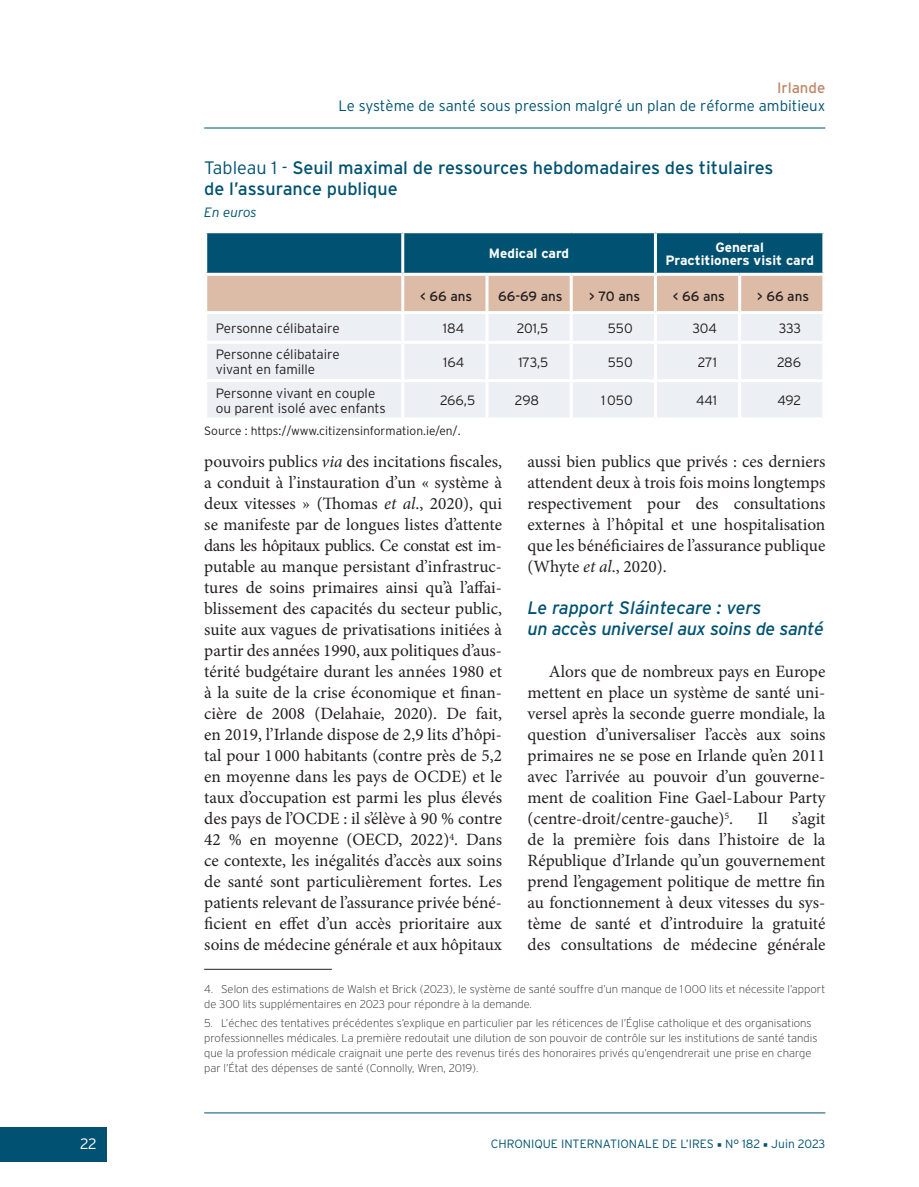
<style>
.page{position:relative;width:919px;height:1187px;background:#fff}
.page>*{position:absolute;margin:0;border:0;box-sizing:border-box;transform-origin:0 0}
.IMAGE{font:18px/21px "Interstate";color:#015272}
.TITRE_SECTION2{font:italic 18px/21px "Interstate";letter-spacing:-.02em;color:#015272}
.t1{font:17.25px/21px "Minion Pro";color:#231f20;text-align:justify}
.t2{font:300 15px "Interstate";color:#015272}
.t3{font:15px "Interstate";color:#bf8667}
.t4{font:300 15px "Interstate";color:#fff}
._3e_gauche_9{font:300 13.5px/15px "Interstate";color:#231f20}
._3e_droite_9{font:300 13.5px "Interstate";color:#231f20}
._1er_ligne_bleu_cent{font:700 13.5px/13.5px "Interstate";color:#fff;text-align:center}
._2e_ligne_oran_centr{font:13.5px "Interstate";color:#231f20}
.LIGNE_ITALIQUE_IMAGE{font:italic 300 13.5px "Interstate";color:#015272}
.t5{font:300 12px "Interstate";color:#015272}
.SOURCES{font:300 12px "Interstate";color:#231f20}
.NOTES_DE_BAS{font:200 11.25px/15px "Interstate";color:#231f20}
.s1{font-weight:300}
.s2{font-style:italic}
.s3{font-family:"Minion Pro";font-weight:400}
</style>
<div class="page">
<div style="left:0;top:1127px;width:106px;height:34px;background:#015272"></div>
<hr style="left:204px;top:128px;width:621px;height:1px;background:#015272">
<hr style="left:204px;top:1112px;width:621px;height:1px;background:#015272">
<hr style="left:204px;top:968px;width:128px;height:1px;background:#231f20">
<svg style="left:207px;top:233px;width:615px;height:78px;background:#68848b"></svg>
<div style="left:207px;top:314px;width:615px;height:103px;background:#ecf0f4"></div>
<hr style="left:401px;top:233px;width:3px;height:40px;background:#fff">
<hr style="left:654px;top:233px;width:3px;height:40px;background:#fff">
<hr style="left:401px;top:276px;width:3px;height:35px;background:#fff">
<hr style="left:485px;top:276px;width:3px;height:35px;background:#fff">
<hr style="left:569px;top:276px;width:3px;height:35px;background:#fff">
<hr style="left:654px;top:276px;width:3px;height:35px;background:#fff">
<hr style="left:738px;top:276px;width:3px;height:35px;background:#fff">
<hr style="left:204px;top:341px;width:197px;height:3px;background:#fff">
<hr style="left:204px;top:379px;width:197px;height:3px;background:#fff">
<hr style="left:485px;top:314px;width:3px;height:27px;background:#fff">
<hr style="left:569px;top:314px;width:3px;height:27px;background:#fff">
<hr style="left:654px;top:314px;width:3px;height:27px;background:#fff">
<hr style="left:738px;top:314px;width:3px;height:27px;background:#fff">
<hr style="left:401px;top:341px;width:86px;height:3px;background:#fff">
<hr style="left:487px;top:341px;width:84px;height:3px;background:#fff">
<hr style="left:485px;top:344px;width:3px;height:35px;background:#fff">
<hr style="left:571px;top:341px;width:84px;height:3px;background:#fff">
<hr style="left:569px;top:344px;width:3px;height:35px;background:#fff">
<hr style="left:655px;top:341px;width:84px;height:3px;background:#fff">
<hr style="left:654px;top:344px;width:3px;height:35px;background:#fff">
<hr style="left:739px;top:341px;width:86px;height:3px;background:#fff">
<hr style="left:738px;top:344px;width:3px;height:35px;background:#fff">
<hr style="left:401px;top:379px;width:86px;height:3px;background:#fff">
<hr style="left:487px;top:379px;width:84px;height:3px;background:#fff">
<hr style="left:485px;top:382px;width:3px;height:35px;background:#fff">
<hr style="left:571px;top:379px;width:84px;height:3px;background:#fff">
<hr style="left:569px;top:382px;width:3px;height:35px;background:#fff">
<hr style="left:655px;top:379px;width:84px;height:3px;background:#fff">
<hr style="left:654px;top:382px;width:3px;height:35px;background:#fff">
<hr style="left:739px;top:379px;width:86px;height:3px;background:#fff">
<hr style="left:738px;top:382px;width:3px;height:35px;background:#fff">
<hr style="left:204px;top:273px;width:199px;height:3px;background:#fff">
<hr style="left:403px;top:273px;width:84px;height:3px;background:#fff">
<hr style="left:487px;top:273px;width:84px;height:3px;background:#fff">
<hr style="left:571px;top:273px;width:84px;height:3px;background:#fff">
<hr style="left:655px;top:273px;width:84px;height:3px;background:#fff">
<hr style="left:739px;top:273px;width:86px;height:3px;background:#fff">
<hr style="left:401px;top:314px;width:3px;height:27px;background:#fff">
<hr style="left:401px;top:344px;width:3px;height:35px;background:#fff">
<hr style="left:401px;top:382px;width:3px;height:35px;background:#fff">
<p class="t3" style="left:777px;top:79px;width:50px">Irlande</p>
<p class="t2" style="left:338px;top:97px;width:488px">Le système de santé sous pression malgré un plan de réforme ambitieux</p>
<p class="IMAGE" style="left:204px;top:157px;width:571px"><span class="s1">Tableau 1 -</span> Seuil maximal de ressources hebdomadaires des titulaires de l’assurance publique</p>
<p class="LIGNE_ITALIQUE_IMAGE" style="left:204px;top:205px;width:54px">En euros</p>
<p class="_1er_ligne_bleu_cent" style="left:489px;top:247px;width:82px">Medical card</p>
<p class="_1er_ligne_bleu_cent" style="left:665px;top:240px;width:150px">General<br>Practitioners visit card</p>
<p class="_2e_ligne_oran_centr" style="left:420px;top:288px;width:53px">&lt; 66 ans</p>
<p class="_2e_ligne_oran_centr" style="left:498px;top:288px;width:66px">66-69 ans</p>
<p class="_2e_ligne_oran_centr" style="left:589px;top:288px;width:53px">&gt; 70 ans</p>
<p class="_2e_ligne_oran_centr" style="left:673px;top:288px;width:53px">&lt; 66 ans</p>
<p class="_2e_ligne_oran_centr" style="left:757px;top:288px;width:53px">&gt; 66 ans</p>
<p class="_3e_gauche_9" style="left:216px;top:320px;width:125px">Personne célibataire</p>
<p class="_3e_droite_9" style="left:443px;top:320px;width:23px">184</p>
<p class="_3e_droite_9" style="left:516px;top:320px;width:33px">201,5</p>
<p class="_3e_droite_9" style="left:608px;top:320px;width:26px">550</p>
<p class="_3e_droite_9" style="left:692px;top:320px;width:26px">304</p>
<p class="_3e_droite_9" style="left:778px;top:320px;width:24px">333</p>
<p class="_3e_gauche_9" style="left:216px;top:347px;width:125px">Personne célibataire vivant en famille</p>
<p class="_3e_droite_9" style="left:443px;top:354px;width:22px">164</p>
<p class="_3e_droite_9" style="left:518px;top:354px;width:32px">173,5</p>
<p class="_3e_droite_9" style="left:608px;top:354px;width:26px">550</p>
<p class="_3e_droite_9" style="left:697px;top:354px;width:21px">271</p>
<p class="_3e_droite_9" style="left:777px;top:354px;width:26px">286</p>
<p class="_3e_gauche_9" style="left:216px;top:385px;width:172px">Personne vivant en couple ou parent isolé avec enfants</p>
<p class="_3e_droite_9" style="left:440px;top:393px;width:37px">266,5</p>
<p class="_3e_droite_9" style="left:515px;top:393px;width:26px">298</p>
<p class="_3e_droite_9" style="left:601px;top:393px;width:33px">1050</p>
<p class="_3e_droite_9" style="left:696px;top:393px;width:22px">441</p>
<p class="_3e_droite_9" style="left:777px;top:393px;width:25px">492</p>
<p class="SOURCES" style="left:204px;top:423px;width:258px">Source : https://www.citizensinformation.ie/en/.</p>
<p class="t1" style="left:204px;top:451px;width:299px">pouvoirs publics <span class="s2">via</span> des incitations fiscales, a conduit à l’instauration d’un « système à deux vitesses » (Thomas <span class="s2">et al</span>., 2020), qui se manifeste par de longues listes d’attente dans les hôpitaux publics. Ce constat est im&shy;putable au manque persistant d’infrastruc&shy;tures de soins primaires ainsi qu’à l’affai&shy;blissement des capacités du secteur public, suite aux vagues de privatisations initiées à partir des années 1990, aux politiques d’aus&shy;térité budgétaire durant les années 1980 et à la suite de la crise économique et finan&shy;cière de 2008 (Delahaie, 2020). De fait, en 2019, l’Irlande dispose de 2,9 lits d’hôpi&shy;tal pour 1 000 habitants (contre près de 5,2 en moyenne dans les pays de OCDE) et le taux d’occupation est parmi les plus élevés des pays de l’OCDE : il s’élève à 90 % contre 42 % en moyenne (OECD, 2022)<sup>4</sup>. Dans ce contexte, les inégalités d’accès aux soins de santé sont particulièrement fortes. Les patients relevant de l’assurance privée béné&shy;ficient en effet d’un accès prioritaire aux soins de médecine générale et aux hôpitaux</p>
<p class="NOTES_DE_BAS" style="left:204px;top:981px;width:622px">4. Selon des estimations de Walsh et Brick (2023), le système de santé souffre d’un manque de 1000 lits et nécessite l’apport de 300 lits supplémentaires en 2023 pour répondre à la demande.</p>
<p class="NOTES_DE_BAS" style="left:204px;top:1015px;width:614px">5. L’échec des tentatives précédentes s’explique en particulier par les réticences de l’Église catholique et des organisations professionnelles médicales. La première redoutait une dilution de son pouvoir de contrôle sur les institutions de santé tandis que la profession médicale craignait une perte des revenus tirés des honoraires privés qu’engendrerait une prise en charge par l’État des dépenses de santé (Connolly, Wren, 2019).</p>
<p class="t1" style="left:527px;top:451px;width:299px">aussi bien publics que privés : ces derniers attendent deux à trois fois moins longtemps respectivement pour des consultations externes à l’hôpital et une hospitalisation que les bénéficiaires de l’assurance publique (Whyte <span class="s2">et al</span>., 2020).</p>
<p class="TITRE_SECTION2" style="left:527px;top:597px;width:298px">Le rapport Sláintecare : vers<br>un accès universel aux soins de santé</p>
<p class="t1" style="left:527px;top:661px;width:299px;text-indent:21px">Alors que de nombreux pays en Europe mettent en place un système de santé uni&shy;versel après la seconde guerre mondiale, la question d’universaliser l’accès aux soins primaires ne se pose en Irlande qu’en 2011 avec l’arrivée au pouvoir d’un gouverne&shy;ment de coalition Fine Gael-Labour Party (centre-droit/centre-gauche)<sup>5</sup>.</p>
<p class="t1" style="left:757px;top:808px;width:12px">Il</p>
<p class="t1" style="left:527px;top:808px;width:299px;text-indent:264px">s’agit de la première fois dans l’histoire de la République d’Irlande qu’un gouvernement prend l’engagement politique de mettre fin au fonctionnement à deux vitesses du sys&shy;tème de santé et d’introduire la gratuité des consultations de médecine générale</p>
<p class="t4" style="left:80px;top:1135px;width:18px">22</p>
<p class="t5" style="left:491px;top:1137px;width:336px">CHRONIQUE INTERNATIONALE DE L’IRES <span class="s3">■</span> N° 182 <span class="s3">■</span> Juin 2023</p>
</div>
